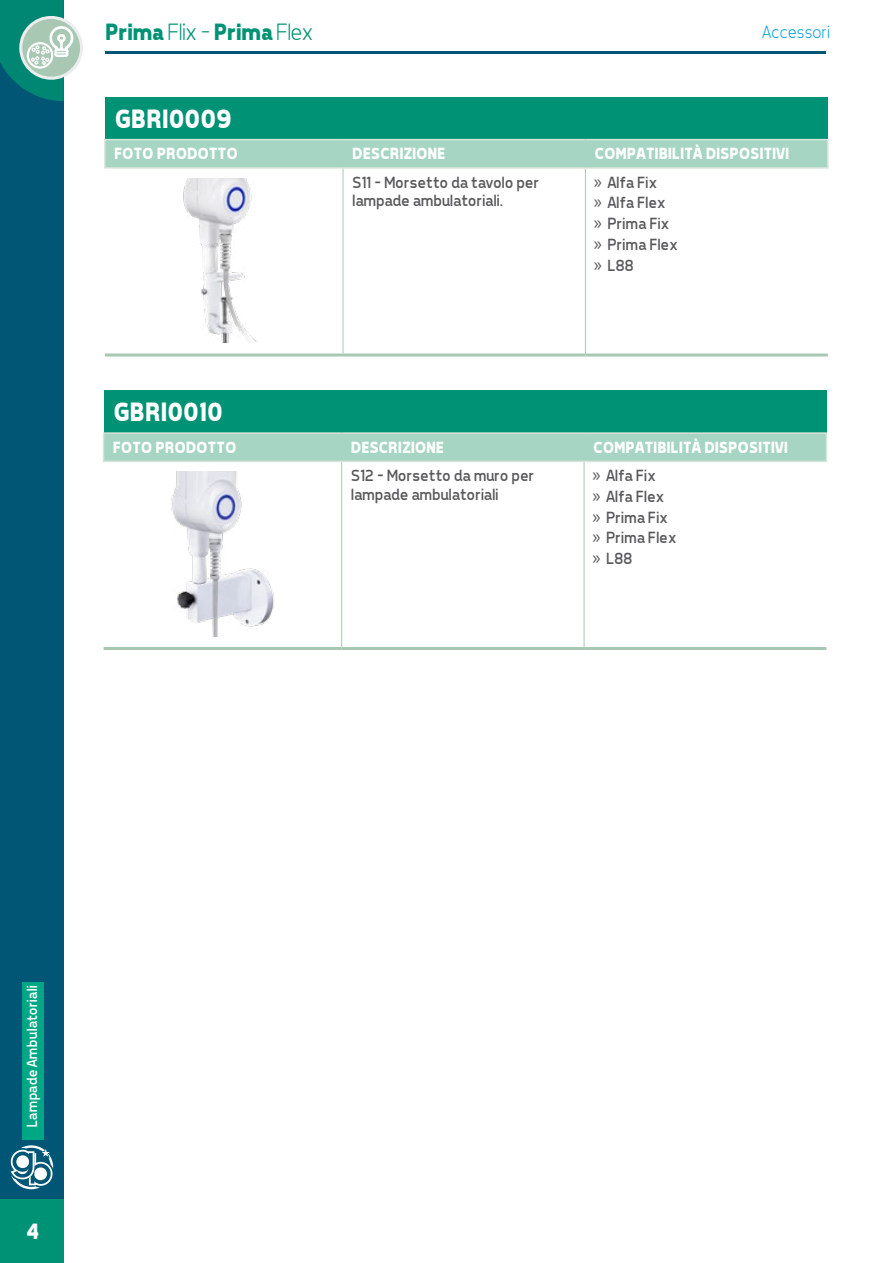
<style>
.page{position:relative;width:893px;height:1263px;background:#fff}
.page>*{position:absolute;margin:0;border:0;box-sizing:border-box;transform-origin:0 0}
.t1{font:700 27px "Tepeno Sans";color:#fff}
.t2{font:700 24px "Tepeno Sans";letter-spacing:-.02em;color:#009274}
.t3{font:700 22.5px "Tepeno Sans";color:#fff}
.t4{font:300 18px "Tepeno Sans";color:#009ee0}
.t5{font:16.5px/20.7px "Tepeno Sans";color:#58585a}
.t6{font:700 16.5px "Tepeno Sans";color:#fff}
.t7{font:15px "Tepeno Sans";letter-spacing:.005em;color:#fff}
.s1{font-weight:300}
.s2{font-family:"Myriad Pro";font-size:19.5px}
</style>
<div class="page">
<hr style="left:106px;top:51px;width:720px;height:2px;background:#005674">
<div style="left:0;top:0;width:64px;height:1263px;background:#005674"></div>
<div style="left:0;top:1199px;width:64px;height:64px;background:#009274"></div>
<svg style="left:11px;top:1145px;width:42px;height:44px"></svg>
<svg style="left:21px;top:17px;width:61px;height:61px"></svg>
<div style="left:19px;top:16px;width:64px;height:64px;border:3px solid #eceded;border-radius:50%"></div>
<div style="left:105px;top:97px;width:723px;height:43px;background:#009274"></div>
<hr style="left:105px;top:353px;width:238px;height:3px;background:#a9c8b4">
<hr style="left:585px;top:353px;width:243px;height:3px;background:#a9c8b4">
<hr style="left:343px;top:169px;width:1px;height:184px;background:#a9c8b4">
<hr style="left:585px;top:169px;width:1px;height:184px;background:#a9c8b4">
<hr style="left:343px;top:353px;width:242px;height:3px;background:#a9c8b4">
<hr style="left:104px;top:139px;width:239px;height:1px;background:#d6e4d9">
<hr style="left:104px;top:140px;width:2px;height:27px;background:#d6e4d9">
<hr style="left:343px;top:139px;width:242px;height:1px;background:#d6e4d9">
<hr style="left:585px;top:139px;width:243px;height:1px;background:#d6e4d9">
<div style="left:105px;top:140px;width:723px;height:27px;background:#a6d5c3"></div>
<hr style="left:104px;top:167px;width:239px;height:2px;background:#d6e4d9">
<hr style="left:343px;top:167px;width:242px;height:2px;background:#d6e4d9">
<hr style="left:585px;top:167px;width:243px;height:2px;background:#d6e4d9">
<img style="left:183px;top:178px;width:74px;height:165px">
<div style="left:104px;top:391px;width:722px;height:42px;background:#009274"></div>
<hr style="left:104px;top:647px;width:238px;height:3px;background:#a9c8b4">
<hr style="left:584px;top:647px;width:242px;height:3px;background:#a9c8b4">
<hr style="left:341px;top:462px;width:1px;height:185px;background:#a9c8b4">
<hr style="left:584px;top:462px;width:1px;height:185px;background:#a9c8b4">
<hr style="left:342px;top:647px;width:242px;height:3px;background:#a9c8b4">
<hr style="left:103px;top:432px;width:239px;height:2px;background:#d6e4d9">
<hr style="left:342px;top:432px;width:242px;height:2px;background:#d6e4d9">
<hr style="left:584px;top:432px;width:243px;height:2px;background:#d6e4d9">
<svg style="left:103px;top:433px;width:724px;height:28px;background:#a8d5c4"></svg>
<hr style="left:103px;top:461px;width:239px;height:1px;background:#d6e4d9">
<hr style="left:342px;top:461px;width:242px;height:1px;background:#d6e4d9">
<hr style="left:584px;top:461px;width:243px;height:1px;background:#d6e4d9">
<img style="left:171px;top:472px;width:103px;height:164px">
<svg style="left:0;top:0;width:74px;height:101px"></svg>
<div style="left:23px;top:982px;width:21px;height:158px;background:#00a785"></div>
<h2 class="t2" style="left:104px;top:18px;width:210px">Prima <span class="s1">Flix -</span> Prima <span class="s1">Flex</span></h2>
<p class="t4" style="left:762px;top:21px;width:69px">Accessori</p>
<h1 class="t1" style="left:113px;top:103px;width:119px">GBRI0009</h1>
<p class="t6" style="left:113px;top:144px;width:125px">FOTO PRODOTTO</p>
<p class="t6" style="left:352px;top:144px;width:95px">DESCRIZIONE</p>
<p class="t6" style="left:594px;top:144px;width:196px">COMPATIBILITÀ DISPOSITIVI</p>
<p class="t5" style="left:352px;top:172px;width:188px;line-height:18.8px">S11 - Morsetto da tavolo per lampade ambulatoriali.</p>
<p class="t5" style="left:594px;top:171px;width:85px"><span class="s2">»</span> Alfa Fix<br><span class="s2">»</span> Alfa Flex <span class="s2">»</span> Prima Fix <span class="s2">»</span> Prima Flex <span class="s2">»</span> L88</p>
<h1 class="t1" style="left:112px;top:396px;width:111px">GBRI0010</h1>
<p class="t6" style="left:112px;top:438px;width:125px">FOTO PRODOTTO</p>
<p class="t6" style="left:350px;top:438px;width:95px">DESCRIZIONE</p>
<p class="t6" style="left:593px;top:438px;width:196px">COMPATIBILITÀ DISPOSITIVI</p>
<p class="t5" style="left:350px;top:466px;width:185px;line-height:18.8px">S12 - Morsetto da muro per lampade ambulatoriali</p>
<p class="t5" style="left:593px;top:465px;width:85px"><span class="s2">»</span> Alfa Fix<br><span class="s2">»</span> Alfa Flex <span class="s2">»</span> Prima Fix <span class="s2">»</span> Prima Flex <span class="s2">»</span> L88</p>
<p class="t7" style="left:23px;top:1128px;width:143px;rotate:-90deg">Lampade Ambulatoriali</p>
<h3 class="t3" style="left:25px;top:1218px;width:15px">4</h3>
</div>
